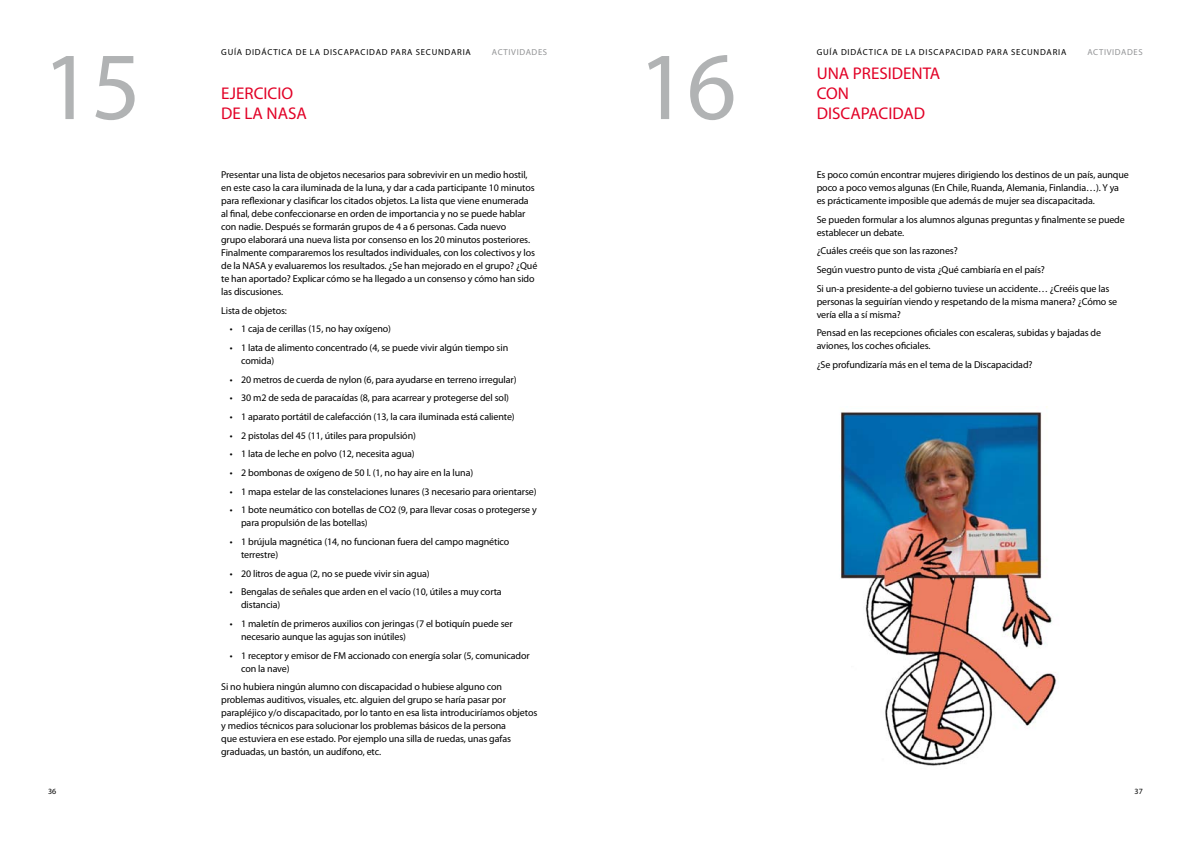
<style>
.page{position:relative;width:1191px;height:842px;background:#fff}
.page>*{position:absolute;margin:0;border:0;box-sizing:border-box;transform-origin:0 0}
.t1{font:97px "Myriad Pro";color:#b1b3b4}
.t2{font:17px "Myriad Pro";color:#e20026}
.t3{font:10px/13px "Myriad Pro";letter-spacing:-.01em;color:#000}
.t4{font:8.7px "Myriad Pro";letter-spacing:.09em;color:#000}
.t5{font:8.7px "Myriad Pro";letter-spacing:.07em;color:#929395}
.t6{font:8px "Myriad Pro";color:#000}
</style>
<div class="page">
<img style="left:841px;top:406px;width:216px;height:360px">
<h1 class="t1" style="left:43px;top:34px;width:100px">15</h1>
<p class="t4" style="left:221px;top:47px;width:251px">Guía didáctica de la discapacidad para secundaria</p>
<p class="t5" style="left:492px;top:47px;width:57px">Actividades</p>
<h2 class="t2" style="left:221px;top:84px;width:24px">EJERCICIO</h2>
<h2 class="t2" style="left:221px;top:104px;width:56px">DELANASA</h2>
<p class="t3" style="left:221px;top:168px;width:315px">Presentar una lista de objetos necesarios para sobrevivir en un medio hostil, en este caso la cara iluminada de la luna, y dar a cada participante 10 minutos para reflexionar y clasificar los citados objetos. La lista que viene enumerada al final, debe confeccionarse en orden de importancia y no se puede hablar con nadie. Después se formarán grupos de 4 a 6 personas. Cada nuevo<br>grupo elaborará una nueva lista por consenso en los 20 minutos posteriores.<br>Finalmente compararemos los resultados individuales, con los colectivos y los de la NASA</p>
<p class="t3" style="left:221px;top:259px;width:318px;text-indent:47px">y evaluaremos los resultados. ¿Se han mejorado en el grupo? ¿Qué te han aportado? Explicar cómo se ha llegado a un consenso y cómo han sido las discusiones.</p>
<p class="t3" style="left:221px;top:304px;width:67px">Lista de objetos:</p>
<p class="t3" style="left:230px;top:323px;width:163px">• 1 caja de cerillas (15, no hay oxígeno)</p>
<p class="t3" style="left:241px;top:341px;width:269px;text-indent:-11px">• 1 lata de alimento concentrado (4, se puede vivir algún tiempo sin comida)</p>
<p class="t3" style="left:230px;top:373px;width:288px">• 20 metros de cuerda de nylon (6, para ayudarse en terreno irregular)</p>
<p class="t3" style="left:230px;top:392px;width:281px">• 30 m2 de seda de paracaídas (8, para acarrear y protegerse del sol)</p>
<p class="t3" style="left:230px;top:410px;width:286px">• 1 aparato portátil de calefacción (13, la cara iluminada está caliente)</p>
<p class="t3" style="left:230px;top:429px;width:188px">• 2 pistolas del 45 (11, útiles para propulsión)</p>
<p class="t3" style="left:230px;top:448px;width:186px">• 1 lata de leche en polvo (12, necesita agua)</p>
<p class="t3" style="left:230px;top:466px;width:245px">• 2 bombonas de oxígeno de 50 l. (1, no hay aire en la luna)</p>
<p class="t3" style="left:230px;top:485px;width:308px">• 1 mapa estelar de las constelaciones lunares (3 necesario para orientarse)</p>
<p class="t3" style="left:241px;top:504px;width:297px;text-indent:-11px">• 1 bote neumático con botellas de CO2 (9, para llevar cosas o protegerse y para propulsión de las botellas)</p>
<p class="t3" style="left:241px;top:535px;width:270px;text-indent:-11px">• 1 brújula magnética (14, no funcionan fuera del campo magnético terrestre)</p>
<p class="t3" style="left:230px;top:567px;width:201px">• 20 litros de agua (2, no se puede vivir sin agua)</p>
<p class="t3" style="left:241px;top:586px;width:262px;text-indent:-11px">• Bengalas de señales que arden en el vacío (10, útiles a muy corta distancia)</p>
<p class="t3" style="left:241px;top:617px;width:273px;text-indent:-11px">• 1 maletín de primeros auxilios con jeringas (7 el botiquín puede ser necesario aunque las agujas son inútiles)</p>
<p class="t3" style="left:241px;top:649px;width:290px;text-indent:-11px">• 1 receptor y emisor de FM accionado con energía solar (5, comunicador con la nave)</p>
<p class="t3" style="left:221px;top:681px;width:318px">Si no hubiera ningún alumno con discapacidad o hubiese alguno con problemas auditivos, visuales, etc. alguien del grupo se haría pasar por parapléjico y/o discapacitado, por lo tanto en esa lista introduciríamos objetos y medios técnicos para solucionar los problemas básicos de la persona<br>que estuviera en ese estado. Por ejemplo una silla de ruedas, unas gafas graduadas, un bastón, un audífono, etc.</p>
<h1 class="t1" style="left:638px;top:34px;width:100px">16</h1>
<p class="t4" style="left:816px;top:47px;width:251px">Guía didáctica de la discapacidad para secundaria</p>
<p class="t5" style="left:1087px;top:47px;width:57px">Actividades</p>
<h2 class="t2" style="left:816px;top:64px;width:12px">UNA</h2>
<h2 class="t2" style="left:853px;top:64px;width:10px">PRESIDENTA</h2>
<h2 class="t2" style="left:816px;top:84px;width:12px">CON</h2>
<h2 class="t2" style="left:816px;top:104px;width:10px">DISCAPACIDAD</h2>
<p class="t3" style="left:816px;top:168px;width:314px">Es poco común encontrar mujeres dirigiendo los destinos de un país, aunque poco a poco vemos algunas (En Chile, Ruanda, Alemania, Finlandia…). Y ya es prácticamente imposible que además de mujer sea discapacitada.</p>
<p class="t3" style="left:816px;top:213px;width:310px">Se pueden formular a los alumnos algunas preguntas y finalmente se puede establecer un debate.</p>
<p class="t3" style="left:816px;top:242px;width:294px;line-height:18.7px">¿Cuáles creéis que son las razones?<br>Según vuestro punto de vista ¿Qué cambiaría en el país?<br>Si un‑a presidente‑a del gobierno tuviese un accidente… ¿Creéis que las</p>
<p class="t3" style="left:816px;top:295px;width:302px">personas la seguirían viendo y respetando de la misma manera? ¿Cómo se vería ella a sí misma?</p>
<p class="t3" style="left:816px;top:327px;width:286px">Pensad en las recepciones oficiales con escaleras, subidas y bajadas de aviones, los coches oficiales.</p>
<p class="t3" style="left:816px;top:358px;width:217px">¿Se profundizaría más en el tema de la Discapacidad?</p>
<p class="t6" style="left:48px;top:787px;width:10px">36</p>
<p class="t6" style="left:1134px;top:787px;width:10px">37</p>
</div>
